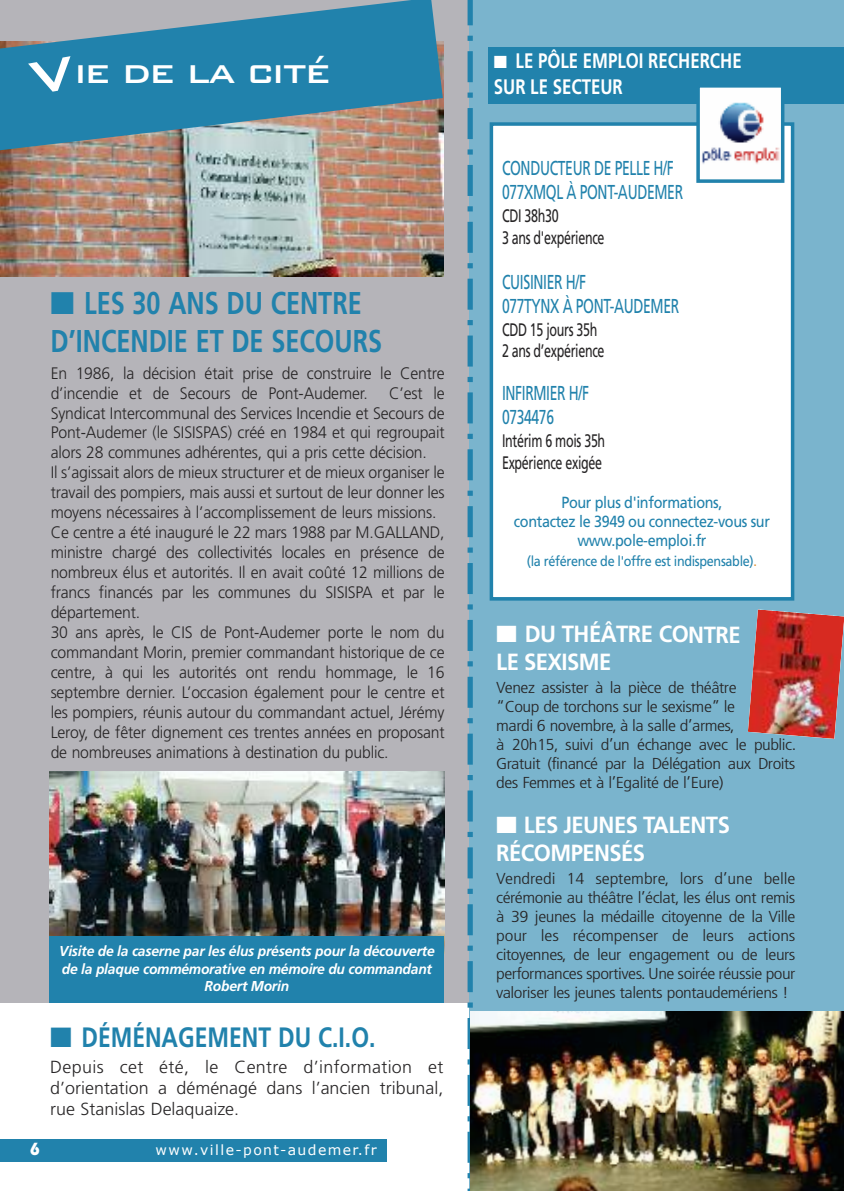
<style>
.page{position:relative;width:844px;height:1191px;background:#fff}
.page>*{position:absolute;margin:0;border:0;box-sizing:border-box;transform-origin:0 0}
.t1{font:500 42px "Bank Gothic BT";letter-spacing:-.05em;color:#fff}
.t2{font:700 31.5px/37.6px "Frutiger";color:#2182ac;scale:.8 1}
.t3{font:700 28px "Frutiger";color:#2182ac;scale:.82 1}
.t4{font:700 23.45px/28px "Frutiger";letter-spacing:-.025em;color:#fff;scale:.94 1}
.t5{font:700 21px/25.2px "Frutiger";color:#fff;scale:.8 1}
.t6{font:20.12px/24.2px "Frutiger";letter-spacing:-.025em;color:#2182ac;scale:.69 1}
.t7{font:18.2px/21.7px "Frutiger";letter-spacing:-.025em;color:#272526;scale:.69 1}
.t8{font:300 17.5px/21px "Frutiger";color:#272526;text-align:justify}
.t9{font:700 17.5px "Bauhaus";color:#fff}
.t10{font:300 16.62px/19.9px "Frutiger";letter-spacing:-.01em;color:#272526;scale:.95 1}
.t11{font:16.1px/19.1px "Frutiger";letter-spacing:-.025em;color:#2182ac;text-align:center;scale:.89 1}
.t12{font:300 condensed 15.92px/19.1px "Frutiger";letter-spacing:-.025em;color:#272526;scale:1.18 1}
.t13{font:italic 700 14.35px/17.2px "Frutiger";letter-spacing:-.015em;color:#fff;text-align:center;scale:.96 1}
.t14{font:14.17px "Frutiger";letter-spacing:-.025em;color:#2182ac;scale:.89 1}
.t15{font:14px "Verdana";letter-spacing:.1em;color:#fff}
.s1{color:#df9031}
</style>
<div class="page">
<div style="left:0;top:0;width:479px;height:1003px;background:#b5b4b9"></div>
<div style="left:469px;top:0;width:374px;height:1191px;background:#7ab4cd"></div>
<div style="left:488px;top:47px;width:355px;height:56px;background:#2182ac"></div>
<div style="left:493px;top:126px;width:297px;height:471px;background:#fff"></div>
<div style="left:489px;top:122px;width:305px;height:478px;border:4px solid #2182ac"></div>
<img style="left:701px;top:89px;width:78px;height:75px">
<div style="left:696px;top:84px;width:88px;height:99px;border:4px solid #2182ac"></div>
<img style="left:0;top:42px;width:443px;height:234px">
<div style="left:0;top:1138px;width:387px;height:23px;background:#2182ac"></div>
<img style="left:50px;top:771px;width:394px;height:165px">
<div style="left:50px;top:936px;width:394px;height:67px;background:#2182ac"></div>
<svg style="left:467px;top:0;width:5px;height:1191px"></svg>
<svg style="left:0;top:0;width:442px;height:159px;fill:#2182ac"></svg>
<img style="left:470px;top:1011px;width:373px;height:180px">
<img style="left:748px;top:609px;width:95px;height:130px">
<div style="left:28px;top:56px;width:48px;height:39px;background:#2182ac"></div>
<h1 class="t1" style="left:74px;top:44px;width:257px">ie de la cité</h1>
<h2 class="t2" style="left:51px;top:287px;width:415px">■ LES 30 ANS DU CENTRE<br>D’INCENDIE ET DE SECOURS</h2>
<p class="t10" style="left:51px;top:364px;width:416px">En 1986, la décision était prise de construire le Centre d’incendie et de Secours de Pont-Audemer.</p>
<p class="t10" style="left:51px;top:384px;width:416px;text-indent:338px">C’est le Syndicat Intercommunal des Services Incendie et Secours de Pont-Audemer (le SISISPAS) créé en 1984 et qui regroupait alors 28 communes adhérentes, qui a pris cette décision.<br>Il s’agissait alors de mieux structurer et de mieux organiser le travail des pompiers, mais aussi et surtout de leur donner les moyens nécessaires à l’accomplissement de leurs missions.<br>Ce centre a été inauguré le 22 mars 1988 par M.GALLAND, ministre chargé des collectivités locales en présence de nombreux élus et autorités. Il en avait coûté 12 millions de francs financés par les communes du SISISPA et par le département.<br>30 ans après, le CIS de Pont-Audemer porte le nom du commandant Morin, premier commandant historique de ce centre, à qui les autorités ont rendu hommage, le 16 septembre dernier. L’occasion également pour le centre et les pompiers, réunis autour du commandant actuel, Jérémy Leroy, de fêter dignement ces trentes années en proposant de nombreuses animations à destination du public.</p>
<p class="t13" style="left:59px;top:944px;width:392px">Visite de la caserne par les élus présents pour la découverte de la plaque commémorative en mémoire du commandant<br>Robert Morin</p>
<h3 class="t3" style="left:50px;top:1026px;width:398px">■ DÉMÉNAGEMENT DU C.I.O.</h3>
<p class="t8" style="left:50px;top:1057px;width:394px">Depuis cet été, le Centre d’information et d’orientation a déménagé dans l’ancien tribunal, rue Stanislas Delaquaize.</p>
<p class="t9" style="left:30px;top:1142px;width:11px">6</p>
<p class="t15" style="left:156px;top:1140px;width:222px">www.ville-pont-audemer.fr</p>
<p class="t5" style="left:493px;top:50px;width:311px">■ LE PÔLE EMPLOI RECHERCHE<br>SUR LE SECTEUR</p>
<p class="t6" style="left:502px;top:158px;width:264px">CONDUCTEUR DE PELLE H/F<br>077XMQL À PONT-AUDEMER</p>
<p class="t7" style="left:502px;top:206px;width:150px">CDI 38h30<br>3 ans d'expérience</p>
<p class="t6" style="left:502px;top:271px;width:258px">CUISINIER H/F<br>077TYNX À PONT-AUDEMER</p>
<p class="t7" style="left:502px;top:320px;width:150px">CDD 15 jours 35h<br>2 ans d’expérience</p>
<p class="t6" style="left:502px;top:383px;width:128px">INFIRMIER H/F<br>0734476</p>
<p class="t7" style="left:502px;top:431px;width:151px">Intérim 6 mois 35h<br>Expérience exigée</p>
<p class="t11" style="left:513px;top:494px;width:289px">Pour plus d'informations,<br>contactez le 3949 ou connectez-vous sur www.pole-emploi.fr</p>
<p class="t14" style="left:526px;top:555px;width:260px">(la référence de l'offre est indispensable)<span class="s1">.</span></p>
<h3 class="t4" style="left:496px;top:622px;width:261px">■ DU THÉÂTRE CONTRE<br>LE SEXISME</h3>
<p class="t12" style="left:496px;top:679px;width:256px">Venez assister à la pièce de théâtre<br>“Coup de torchons sur le sexisme” le<br>mardi 6 novembre, à la salle d’armes,<br>à 20h15, suivi d’un échange avec le public.<br>Gratuit (financé par la Délégation aux Droits des Femmes et à l’Egalité de l’Eure)</p>
<h3 class="t4" style="left:496px;top:813px;width:250px">■ LES JEUNES TALENTS<br>RÉCOMPENSÉS</h3>
<p class="t12" style="left:496px;top:870px;width:255px;text-align:justify">Vendredi 14 septembre, lors d’une belle cérémonie au théâtre l’éclat, les élus ont remis à 39 jeunes la médaille citoyenne de la Ville pour les récompenser de leurs actions citoyennes, de leur engagement ou de leurs performances sportives.Une soirée réussie pour valoriser les jeunes talents pontaudemériens !</p>
</div>
